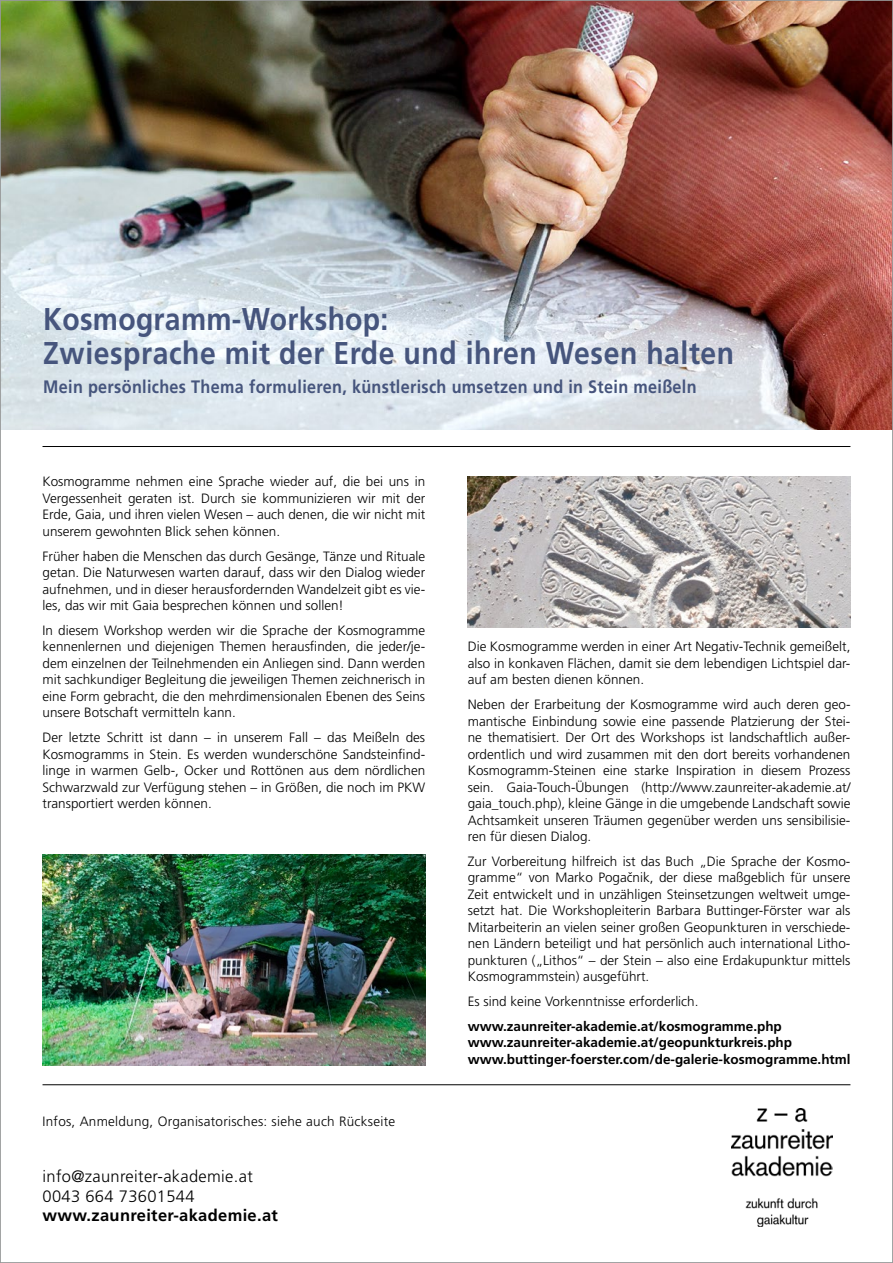
<style>
.page{position:relative;width:893px;height:1263px;background:#fff}
.page>*{position:absolute;margin:0;border:0;box-sizing:border-box;transform-origin:0 0}
.t1{font:700 31.5px/34.5px "Frutiger LT Std";letter-spacing:.02em;color:#46557d;scale:.9 1}
.t2{font:700 18px "Frutiger LT Std";letter-spacing:.02em;color:#46557d;scale:.9 1}
.t3{font:300 16.5px/19.5px "Frutiger LT Std";letter-spacing:.02em;color:#000}
.t4{font:700 16.5px "Frutiger LT Std";letter-spacing:.02em;color:#000}
.t5{font:300 13.5px/16.5px "Frutiger LT Std";color:#000;text-align:justify}
.t6{font:700 13.5px/16.5px "Frutiger LT Std";color:#000}
.t7{font:300 13.5px "Frutiger LT Std";letter-spacing:.02em;color:#000}
.s1{font-family:"Frutiger LT Pro";font-stretch:condensed}
</style>
<div class="page">
<img style="left:2px;top:2px;width:889px;height:427px">
<img style="left:43px;top:855px;width:382px;height:210px">
<img style="left:468px;top:476px;width:382px;height:151px">
<img style="left:731px;top:1108px;width:101px;height:118px">
<hr style="left:43px;top:1084px;width:807px;height:1px;background:#000">
<hr style="left:43px;top:446px;width:807px;height:1px;background:#000">
<h1 class="t1" style="left:43px;top:302px;width:769px">Kosmogramm-Workshop:<br>Zwiesprache mit der Erde und ihren Wesen halten</h1>
<h2 class="t2" style="left:43px;top:376px;width:727px">Mein persönliches Thema formulieren, künstlerisch umsetzen und in Stein meißeln</h2>
<p class="t5" style="left:43px;top:474px;width:384px">Kosmogramme nehmen eine Sprache wieder auf, die bei uns in Vergessenheit geraten ist. Durch sie kommunizieren wir mit der Erde, Gaia, und ihren vielen Wesen – auch denen, die wir nicht mit unserem gewohnten Blick sehen können.</p>
<p class="t5" style="left:43px;top:548px;width:384px">Früher haben die Menschen das durch Gesänge, Tänze und Rituale getan. Die Naturwesen warten darauf, dass wir den Dialog wieder aufnehmen, und in dieser herausfordernden Wandelzeit gibt es vie&shy;les, das wir mit Gaia besprechen können und sollen!</p>
<p class="t5" style="left:43px;top:622px;width:384px">In diesem Workshop werden wir die Sprache der Kosmogramme kennenlernen und diejenigen Themen herausfinden, die jeder/je&shy;dem einzelnen der Teilnehmenden ein Anliegen sind. Dann werden mit sachkundiger Begleitung die jeweiligen Themen zeichnerisch in eine Form gebracht, die den mehrdimensionalen Ebenen des Seins unsere Botschaft vermitteln kann.</p>
<p class="t5" style="left:43px;top:729px;width:384px">Der letzte Schritt ist dann – in unserem Fall – das Meißeln des Kosmogramms in Stein. Es werden wunderschöne Sandsteinfind&shy;linge in warmen Gelb-, Ocker und Rottönen aus dem nördlichen Schwarzwald zur Verfügung stehen – in Größen, die noch im PKW transportiert werden können.</p>
<p class="t7" style="left:43px;top:1114px;width:354px">Infos, Anmeldung, Organisatorisches: siehe auch Rückseite</p>
<p class="t3" style="left:43px;top:1167px;width:212px">info@zaunreiter-akademie.at<br>0043 664 73601544</p>
<p class="t4" style="left:43px;top:1205px;width:237px">www.zaunreiter-akademie.at</p>
<p class="t5" style="left:468px;top:639px;width:384px">Die Kosmogramme werden in einer Art Negativ-Technik gemeißelt, also in konkaven Flächen, damit sie dem lebendigen Lichtspiel dar&shy;auf am besten dienen können.</p>
<p class="t5" style="left:468px;top:696px;width:384px">Neben der Erarbeitung der Kosmogramme wird auch deren geo&shy;mantische Einbindung sowie eine passende Platzierung der Stei&shy;ne thematisiert. Der Ort des Workshops ist landschaftlich außer&shy;ordentlich und wird zusammen mit den dort bereits vorhandenen Kosmogramm-Steinen eine starke Inspiration in diesem Prozess sein. Gaia-Touch-Übungen (http://www.zaunreiter-akademie.at/ gaia_touch.php), kleine Gänge in die umgebende Landschaft sowie Achtsamkeit unseren Träumen gegenüber werden uns sensibilisie&shy;ren für diesen Dialog.</p>
<p class="t5" style="left:468px;top:853px;width:384px">Zur Vorbereitung hilfreich ist das Buch „Die Sprache der Kosmo&shy;gramme“ von Marko Poga<span class="s1">č</span>nik, der diese maßgeblich für unsere Zeit entwickelt und in unzähligen Steinsetzungen weltweit umge&shy;setzt hat. Die Workshopleiterin Barbara Buttinger-Förster war als Mitarbeiterin an vielen seiner großen Geopunkturen in verschiede&shy;nen Ländern beteiligt und hat persönlich auch international Litho&shy;punkturen („Lithos“ – der Stein – also eine Erdakupunktur mittels Kosmogrammstein) ausgeführt.</p>
<p class="t5" style="left:468px;top:993px;width:232px">Es sind keine Vorkenntnisse erforderlich.</p>
<p class="t6" style="left:468px;top:1018px;width:384px">www.zaunreiter-akademie.at/kosmogramme.php www.zaunreiter-akademie.at/geopunkturkreis.php www.buttinger-foerster.com/de-galerie-kosmogramme.html</p>
</div>
